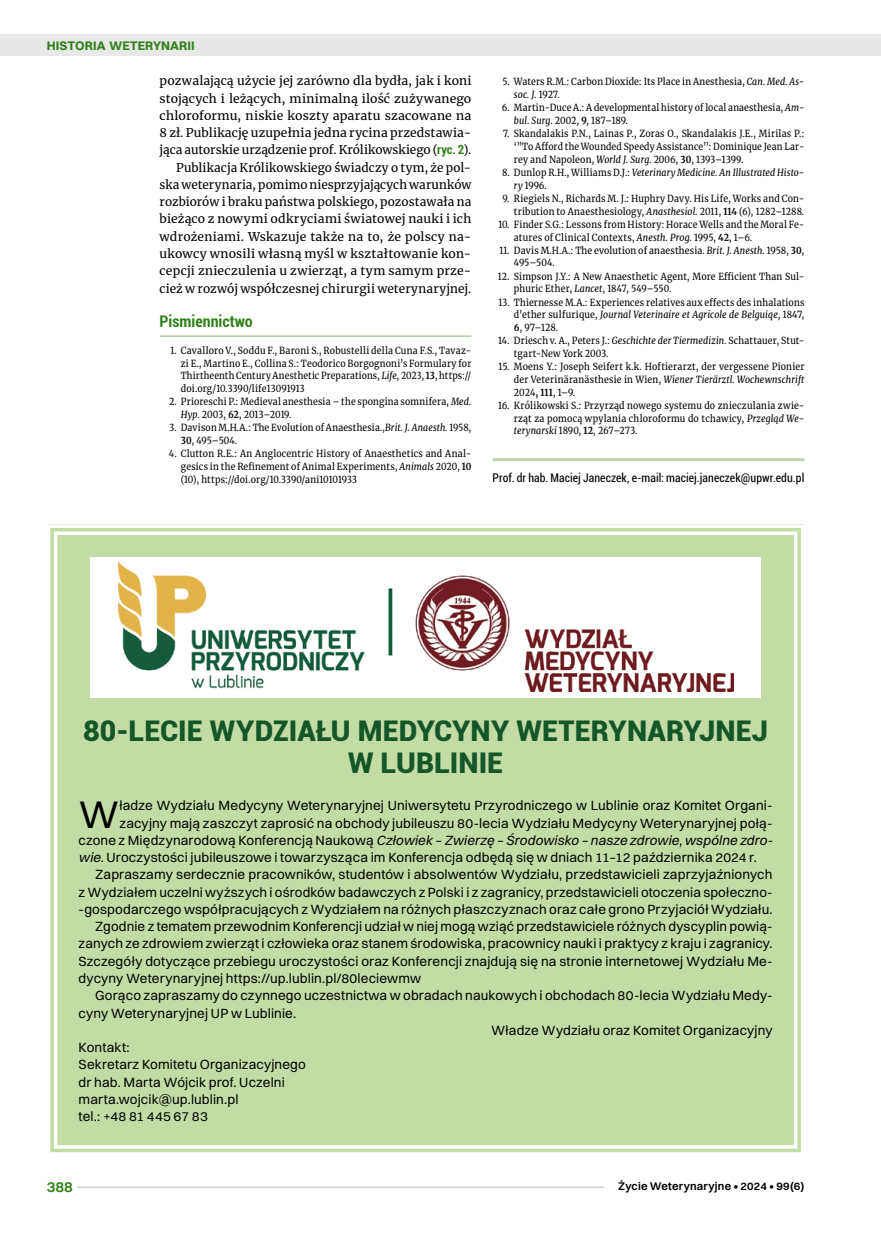
<style>
.page{position:relative;width:881px;height:1234px;background:#fff}
.page>*{position:absolute;margin:0;border:0;box-sizing:border-box;transform-origin:0 0}
.t1{font:38.85px "Switzer";color:#000}
.t2{font:900 28.5px/31.5px "Roboto";letter-spacing:.005em;color:#155628;text-align:center}
.t3{font:700 condensed 16.05px "Roboto";color:#32821c}
.t4{font:600 15px "Switzer";color:#32821c}
.t5{font:13.5px "Switzer";letter-spacing:.01em;color:#000}
.t6{font:italic 13.5px "Switzer";letter-spacing:.01em;color:#000}
.t7{font:700 12.6px "Switzer";letter-spacing:.005em;color:#32821c}
.t8{font:12px/17.2px "Merriweather";letter-spacing:.01em;color:#000;text-align:right}
.t9{font:condensed 12px "Roboto";letter-spacing:.005em;color:#000}
.t10{font:600 11.25px "Switzer";letter-spacing:.015em;color:#000}
.t11{font:9.75px/12.8px "Merriweather";letter-spacing:.015em;color:#000;text-align:justify;scale:.9 1}
.t12{font:9.75px/12.8px "Merriweather";letter-spacing:.015em;color:#000;scale:.89 1}
.t13{font:italic 9.75px/12.8px "Merriweather";letter-spacing:.01em;color:#000;scale:.9 1}
.s1{font-family:"Roboto";font-weight:700;font-stretch:condensed;font-size:12.75px;color:#32821c}
.s2{font-style:italic}
.s3{font-weight:700}
.s4{font-style:normal}
</style>
<div class="page">
<hr style="left:159px;top:335px;width:312px;height:1px;background:#96ba7b">
<hr style="left:492px;top:458px;width:312px;height:3px;background:#c0d5ad">
<svg style="left:47px;top:524px;width:757px;height:629px"></svg>
<div style="left:54px;top:531px;width:743px;height:617px;border:3px solid #fff"></div>
<div style="left:0;top:35px;width:880px;height:21px;background:#e8e8e8"></div>
<hr style="left:47px;top:1186px;width:565px;height:1px;background:#d2d1d1">
<div style="left:47px;top:1178px;width:30px;height:15px;background:#fff"></div>
<div style="left:604px;top:1180px;width:200px;height:13px;background:#fff"></div>
<p class="t7" style="left:47px;top:37px;width:149px">HISTORIA WETERYNARII</p>
<p class="t8" style="left:159px;top:72px;width:313px">pozwalającą użycie jej zarówno dla bydła, jak i koni stojących i leżących, minimalną ilość zużywanego chloroformu, niskie koszty aparatu szacowane na 8 zł. Publikację uzupełnia jedna rycina przedstawia&shy;jąca autorskie urządzenie prof. Królikowskiego (<span class="s1">ryc. 2</span>).<br>Publikacja Królikowskiego świadczy o tym, że pol&shy;ska weterynaria, pomimo niesprzyjających warunków rozbiorów i braku państwa polskiego, pozostawała na bieżąco z nowymi odkryciami światowej nauki i ich wdrożeniami. Wskazuje także na to, że polscy na&shy;ukowcy wnosili własną myśl w kształtowanie kon&shy;cepcji znieczulenia u zwierząt, a tym samym prze&shy;cież w rozwój współczesnej chirurgii weterynaryjnej.</p>
<h3 class="t3" style="left:159px;top:310px;width:95px">Pismiennictwo</h3>
<p class="t11" style="left:181px;top:343px;width:324px;text-indent:-11px">1. Cavalloro V., Soddu F., Baroni S., Robustelli della Cuna F.S., Tavaz&shy;zi E., Martino E., Collina S.: Teodorico Borgognoni’s Formulary for Thirtheenth Century Anesthetic Preparations, <span class="s2">Life</span>, 2023, <span class="s3">13</span>, https:// doi.org/10.3390/life13091913</p>
<p class="t12" style="left:181px;top:395px;width:328px;text-indent:-12px">2. Prioreschi P.: Medieval anesthesia – the spongina somnifera, <span class="s2">Med.<br>Hyp.</span> 2003, <span class="s3">62</span>, 2013–2019.</p>
<p class="t12" style="left:181px;top:421px;width:328px;text-indent:-12px">3. Davison M.H.A.: The Evolution of Anaesthesia.,<span class="s2">Brit. J. Anaesth.</span> 1958,<br><span class="s3">30</span>, 495–504.</p>
<p class="t11" style="left:181px;top:447px;width:324px;text-indent:-12px">4. Clutton R.E.: An Anglocentric History of Anaesthetics and Anal&shy;gesics in the Refinement of Animal Experiments, <span class="s2">Animals</span> 2020, <span class="s3">10 </span>(10), https://doi.org/10.3390/ani10101933</p>
<p class="t12" style="left:513px;top:75px;width:328px;text-indent:-12px">5. Waters R.M.: Carbon Dioxide: Its Place in Anesthesia, <span class="s2">Can. Med. As&shy;soc. J.</span> 1927.</p>
<p class="t12" style="left:513px;top:101px;width:328px;text-indent:-12px">6. Martin-Duce A.: A developmental history of local anaesthesia, <span class="s2">Am&shy;bul. Surg.</span> 2002, <span class="s3">9</span>, 187–189.</p>
<p class="t11" style="left:513px;top:127px;width:324px;text-indent:-11px">7. Skandalakis P.N., Lainas P., Zoras O., Skandalakis J.E., Mirilas P.: ‘”To Afford the Wounded Speedy Assistance’’: Dominique Jean Lar&shy;rey and Napoleon, <span class="s2">World J. Surg.</span> 2006, <span class="s3">30</span>, 1393–1399.</p>
<p class="t13" style="left:513px;top:166px;width:324px;text-indent:-12px"><span class="s4">8. Dunlop R.H., Williams D.J.:</span> Veterinary Medicine. An Illustrated Histo&shy;ry <span class="s4">1996.</span></p>
<p class="t11" style="left:502px;top:191px;width:337px;text-align:right">9. Riegiels N., Richards M. J.: Huphry Davy. His Life, Works and Con&shy;tribution to Anaesthesiology, <span class="s2">Anasthesiol.</span> 2011, <span class="s3">114</span> (6), 1282–1288.</p>
<p class="t11" style="left:513px;top:217px;width:324px;text-indent:-16px">10. Finder S.G.: Lessons from History: Horace Wells and the Moral Fe&shy;atures of Clinical Contexts, <span class="s2">Anesth. Prog.</span> 1995, <span class="s3">42</span>, 1–6.</p>
<p class="t11" style="left:513px;top:243px;width:324px;text-indent:-15px">11. Davis M.H.A.: The evolution of anaesthesia<span class="s2">. Brit. J. Anesth.</span> 1958, <span class="s3">30</span>,<br>495–504.</p>
<p class="t11" style="left:513px;top:269px;width:324px;text-indent:-16px">12. Simpson J.Y.: A New Anaesthetic Agent, More Efficient Than Sul&shy;phuric Ether, <span class="s2">Lancet</span>, 1847, 549–550.</p>
<p class="t11" style="left:513px;top:295px;width:324px;text-indent:-15px">13. Thiernesse M.A.: Experiences relatives aux effects des inhalations d’ether sulfurique, <span class="s2">Journal Veterinaire et Agricole de Belguiqe,</span> 1847, <span class="s3">6</span>, 97–128.</p>
<p class="t11" style="left:513px;top:334px;width:324px;text-indent:-16px">14. Driesch v. A., Peters J.: <span class="s2">Geschichte der Tiermedizin.</span> Schattauer, Stut&shy;tgart-New York 2003.</p>
<p class="t11" style="left:513px;top:360px;width:324px;text-indent:-15px">15. Moens Y.: Joseph Seifert k.k. Hoftierarzt, der vergessene Pionier der Veterinäranästhesie in Wien, <span class="s2">Wiener Tierärztl. Wochewnschrift </span>2024<span class="s3">, 111</span>, 1–9.</p>
<p class="t11" style="left:513px;top:398px;width:324px;text-indent:-16px">16. Królikowski S.: Przyrząd nowego systemu do znieczulania zwie&shy;rząt za pomocą wpylania chloroformu do tchawicy, <span class="s2">Przegląd We&shy;terynarski</span> 1890, <span class="s3">12</span>, 267–273.</p>
<p class="t9" style="left:492px;top:469px;width:313px">Prof. dr hab. Maciej Janeczek, e-mail: maciej.janeczek@upwr.edu.pl</p>
<h2 class="t2" style="left:83px;top:714px;width:686px">80-LECIE WYDZIAŁU MEDYCYNY WETERYNARYJNEJ<br>W LUBLINIE</h2>
<h1 class="t1" style="left:79px;top:790px;width:42px">W</h1>
<h3 class="t5" style="left:119px;top:797px;width:654px">ładze Wydziału Medycyny Weterynaryjnej Uniwersytetu Przyrodniczego w Lublinie oraz Komitet Organi-</h3>
<h3 class="t5" style="left:119px;top:814px;width:654px">zacyjny mają zaszczyt zaprosić na obchody jubileuszu 80-lecia Wydziału Medycyny Weterynaryjnej połą-</h3>
<h3 class="t6" style="left:79px;top:831px;width:695px"><span class="s4">czone z Międzynarodową Konferencją Naukową</span> Człowiek – Zwierzę – Środowisko – nasze zdrowie, wspólne zdro-</h3>
<h3 class="t5" style="left:79px;top:849px;width:679px"><span class="s2">wie</span>. Uroczystości jubileuszowe i towarzysząca im Konferencja odbędą się w dniach 11–12 października 2024 r.</h3>
<h3 class="t5" style="left:95px;top:866px;width:678px">Zapraszamy serdecznie pracowników, studentów i absolwentów Wydziału, przedstawicieli zaprzyjaźnionych</h3>
<h3 class="t5" style="left:79px;top:883px;width:695px">z Wydziałem uczelni wyższych i ośrodków badawczych z Polski i z zagranicy, przedstawicieli otoczenia społeczno-</h3>
<h3 class="t5" style="left:79px;top:900px;width:695px">-gospodarczego współpracujących z Wydziałem na różnych płaszczyznach oraz całe grono Przyjaciół Wydziału.</h3>
<h3 class="t5" style="left:95px;top:918px;width:678px">Zgodnie z tematem przewodnim Konferencji udział w niej mogą wziąć przedstawiciele różnych dyscyplin powią-</h3>
<h3 class="t5" style="left:79px;top:935px;width:695px">zanych ze zdrowiem zwierząt i człowieka oraz stanem środowiska, pracownicy nauki i praktycy z kraju i zagranicy.</h3>
<h3 class="t5" style="left:79px;top:952px;width:695px">Szczegóły dotyczące przebiegu uroczystości oraz Konferencji znajdują się na stronie internetowej Wydziału Me-</h3>
<h3 class="t5" style="left:79px;top:969px;width:344px">dycyny Weterynaryjnej https://up.lublin.pl/80leciewmw</h3>
<h3 class="t5" style="left:95px;top:987px;width:678px">Gorąco zapraszamy do czynnego uczestnictwa w obradach naukowych i obchodach 80-lecia Wydziału Medy-</h3>
<h3 class="t5" style="left:79px;top:1004px;width:219px">cyny Weterynaryjnej UP w Lublinie.</h3>
<h3 class="t5" style="left:491px;top:1021px;width:283px">Władze Wydziału oraz Komitet Organizacyjny</h3>
<h3 class="t5" style="left:79px;top:1038px;width:52px">Kontakt:</h3>
<h3 class="t5" style="left:79px;top:1056px;width:229px">Sekretarz Komitetu Organizacyjnego</h3>
<h3 class="t5" style="left:79px;top:1073px;width:208px">dr hab. Marta Wójcik prof. Uczelni</h3>
<h3 class="t5" style="left:79px;top:1090px;width:161px">marta.wojcik@up.lublin.pl</h3>
<h3 class="t5" style="left:79px;top:1107px;width:131px">tel.: +48 81 445 67 83</h3>
<h3 class="t4" style="left:47px;top:1177px;width:27px">388</h3>
<p class="t10" style="left:618px;top:1179px;width:187px">Życie Weterynaryjne • 2024 • 99(6)</p>
</div>
